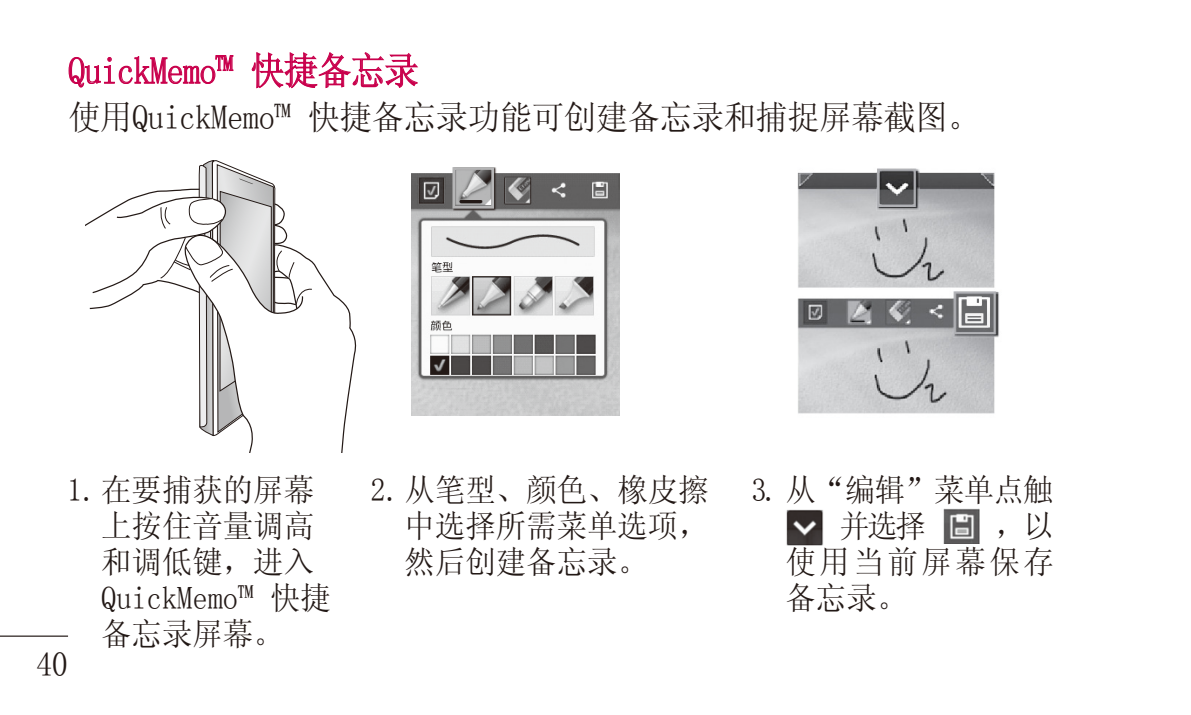
<style>
.page{position:relative;width:1191px;height:715px;background:#fff}
.page>*{position:absolute;margin:0;border:0;box-sizing:border-box;transform-origin:0 0}
.main{font:38px "Sim Sun";letter-spacing:-.02em;color:#c9004c;scale:.9 1}
.main-2{font:34px "Sim Sun";letter-spacing:-.01em;color:#231916;scale:.95 1}
.main_Num{font:32px/36px "Sim Sun";color:#231916;text-align:justify;scale:.95 1}
.main_Num-2{font:32px/36px "Sim Sun";letter-spacing:-.025em;color:#231916;scale:.95 1}
</style>
<div class="page">
<hr style="left:0;top:635px;width:68px;height:1px;background:#231916">
<svg style="left:68px;top:55px;width:166px;height:33px"></svg>
<svg style="left:251px;top:52px;width:167px;height:37px"></svg>
<img style="left:786px;top:509px;width:37px;height:35px">
<img style="left:943px;top:508px;width:36px;height:35px">
<svg style="left:85px;top:160px;width:271px;height:292px"></svg>
<img style="left:797px;top:168px;width:202px;height:246px">
<img style="left:411px;top:174px;width:208px;height:241px">
<svg style="left:452px;top:167px;width:44px;height:44px"></svg>
<img style="left:456px;top:171px;width:34px;height:33px">
<div style="left:452px;top:167px;width:42px;height:41px;border:3px solid #b5b5b6"></div>
<p class="main" style="left:68px;top:51px;width:391px">QuickMemo™ 快捷备忘录</p>
<p class="main-2" style="left:68px;top:99px;width:961px">使用QuickMemo™ 快捷备忘录功能可创建备忘录和捕捉屏幕截图。</p>
<p class="main_Num" style="left:101px;top:471px;width:243px;text-align:left;text-indent:-34px">1.在要捕获的屏幕上按住音量调高和调低键，进入<br>QuickMemo™ 快捷备忘录屏幕。</p>
<p class="main_Num" style="left:405px;top:471px;width:322px;text-indent:-34px">2.从笔型、颜色、橡皮擦中选择所需菜单选项，然后创建备忘录。</p>
<p class="main_Num-2" style="left:839px;top:471px;width:227px;text-indent:-87px">3. 从“编辑”菜单点触并选择</p>
<p class="main_Num" style="left:785px;top:507px;width:284px;text-indent:209px">，以使用当前屏幕保存备忘录。</p>
<p class="main-2" style="left:36px;top:646px;width:35px">40</p>
</div>
